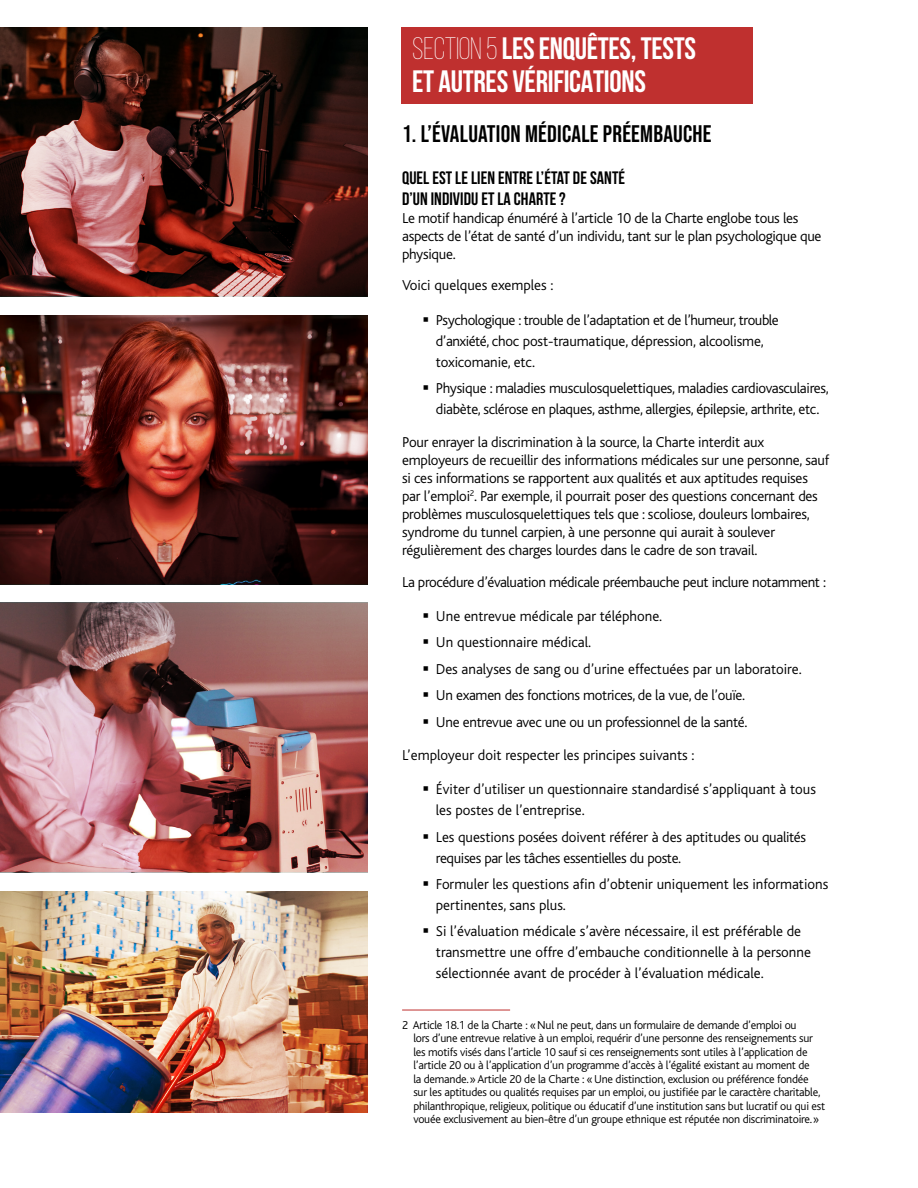
<style>
.page{position:relative;width:918px;height:1188px;background:#fff}
.page>*{position:absolute;margin:0;border:0;box-sizing:border-box;transform-origin:0 0}
.t1{font:700 30.9px/33px "Bebas Neue";letter-spacing:-.01em;color:#fff}
.t2{font:24px "Bebas Neue";letter-spacing:.01em;color:#000}
.t3{font:700 18px/21px "Bebas Neue";letter-spacing:.005em;color:#000}
.t4{font:300 15px/18px "Bliss";letter-spacing:-.015em;color:#000}
.t5{font:300 12px/13.5px "Bliss";letter-spacing:-.02em;color:#000}
.t6{font:300 8.7px "Bliss";color:#000}
.s1{font-weight:300}
</style>
<div class="page">
<div style="left:402px;top:28px;width:351px;height:76px;background:#bf302f"></div>
<svg style="left:0;top:27px;width:368px;height:269px"></svg>
<img style="left:0;top:315px;width:368px;height:269px">
<img style="left:0;top:603px;width:368px;height:269px">
<img style="left:0;top:891px;width:368px;height:221px">
<hr style="left:402px;top:1010px;width:108px;height:1px;background:#bf302f">
<h2 class="t1" style="left:412px;top:32px;width:285px"><span class="s1">SECTION 5</span> LES ENQUÊTES, TESTS<br>ET AUTRES VÉRIFICATIONS</h2>
<h3 class="t2" style="left:402px;top:121px;width:311px">1. L’ÉVALUATION MÉDICALE PRÉEMBAUCHE</h3>
<h4 class="t3" style="left:402px;top:167px;width:225px">QUEL EST LE LIEN ENTRE L’ÉTAT DE SANTÉ<br>D’UN INDIVIDU ET LA CHARTE ?</h4>
<p class="t4" style="left:402px;top:209px;width:421px">Le motif handicap énuméré à l’article 10 de la Charte englobe tous les aspects de l’état de santé d’un individu, tant sur le plan psychologique que physique.</p>
<p class="t4" style="left:402px;top:277px;width:153px">Voici quelques exemples :</p>
<p class="t4" style="left:436px;top:310px;width:345px;line-height:21px;text-indent:-13px">▪ Psychologique : trouble de l’adaptation et de l’humeur, trouble d’anxiété, choc post-traumatique, dépression, alcoolisme, toxicomanie, etc.</p>
<p class="t4" style="left:422px;top:378px;width:408px;line-height:21px;text-align:center">▪ Physique : maladies musculosquelettiques, maladies cardiovasculaires, diabète, sclérose en plaques, asthme, allergies, épilepsie, arthrite, etc.</p>
<p class="t4" style="left:402px;top:433px;width:429px">Pour enrayer la discrimination à la source, la Charte interdit aux employeurs de recueillir des informations médicales sur une personne, sauf si ces informations se rapportent aux qualités et aux aptitudes requises par l’emploi . Par exemple, il pourrait poser des questions concernant des problèmes musculosquelettiques tels que : scoliose, douleurs lombaires, syndrome du tunnel carpien, à une personne qui aurait à soulever régulièrement des charges lourdes dans le cadre de son travail.</p>
<p class="t6" style="left:470px;top:489px;width:6px">2</p>
<p class="t4" style="left:402px;top:573px;width:425px">La procédure d’évaluation médicale préembauche peut inclure notamment :</p>
<p class="t4" style="left:422px;top:607px;width:241px">▪ Une entrevue médicale par téléphone.</p>
<p class="t4" style="left:422px;top:634px;width:170px">▪ Un questionnaire médical.</p>
<p class="t4" style="left:422px;top:660px;width:381px">▪ Des analyses de sang ou d’urine effectuées par un laboratoire.</p>
<p class="t4" style="left:422px;top:687px;width:324px">▪ Un examen des fonctions motrices, de la vue, de l’ouïe.</p>
<p class="t4" style="left:422px;top:713px;width:327px">▪ Une entrevue avec une ou un professionnel de la santé.</p>
<p class="t4" style="left:402px;top:746px;width:294px">L’employeur doit respecter les principes suivants :</p>
<p class="t4" style="left:436px;top:779px;width:382px;line-height:21px;text-indent:-14px">▪ Éviter d’utiliser un questionnaire standardisé s’appliquant à tous les postes de l’entreprise.</p>
<p class="t4" style="left:436px;top:826px;width:372px;line-height:21px;text-indent:-14px">▪ Les questions posées doivent référer à des aptitudes ou qualités requises par les tâches essentielles du poste.</p>
<p class="t4" style="left:436px;top:874px;width:394px;line-height:21px;text-indent:-14px">▪ Formuler les questions afin d’obtenir uniquement les informations pertinentes, sans plus.</p>
<p class="t4" style="left:436px;top:921px;width:377px;line-height:21px;text-indent:-14px">▪ Si l’évaluation médicale s’avère nécessaire, il est préférable de transmettre une offre d’embauche conditionnelle à la personne sélectionnée avant de procéder à l’évaluation médicale.</p>
<p class="t5" style="left:413px;top:1018px;width:413px;text-indent:-11px">2 Article 18.1 de la Charte : « Nul ne peut, dans un formulaire de demande d’emploi ou<br>lors d’une entrevue relative à un emploi, requérir d’une personne des renseignements sur les motifs visés dans l’article 10 sauf si ces renseignements sont utiles à l’application de l’article 20 ou à l’application d’un programme d’accès à l’égalité existant au moment de<br>la demande.» Article 20 de la Charte : « Une distinction, exclusion ou préférence fondée sur les aptitudes ou qualités requises par un emploi, ou justifiée par le caractère charitable, philanthropique, religieux, politique ou éducatif d’une institution sans but lucratif ou qui est vouée exclusivement au bien-être d’un groupe ethnique est réputée non discriminatoire.»</p>
</div>
